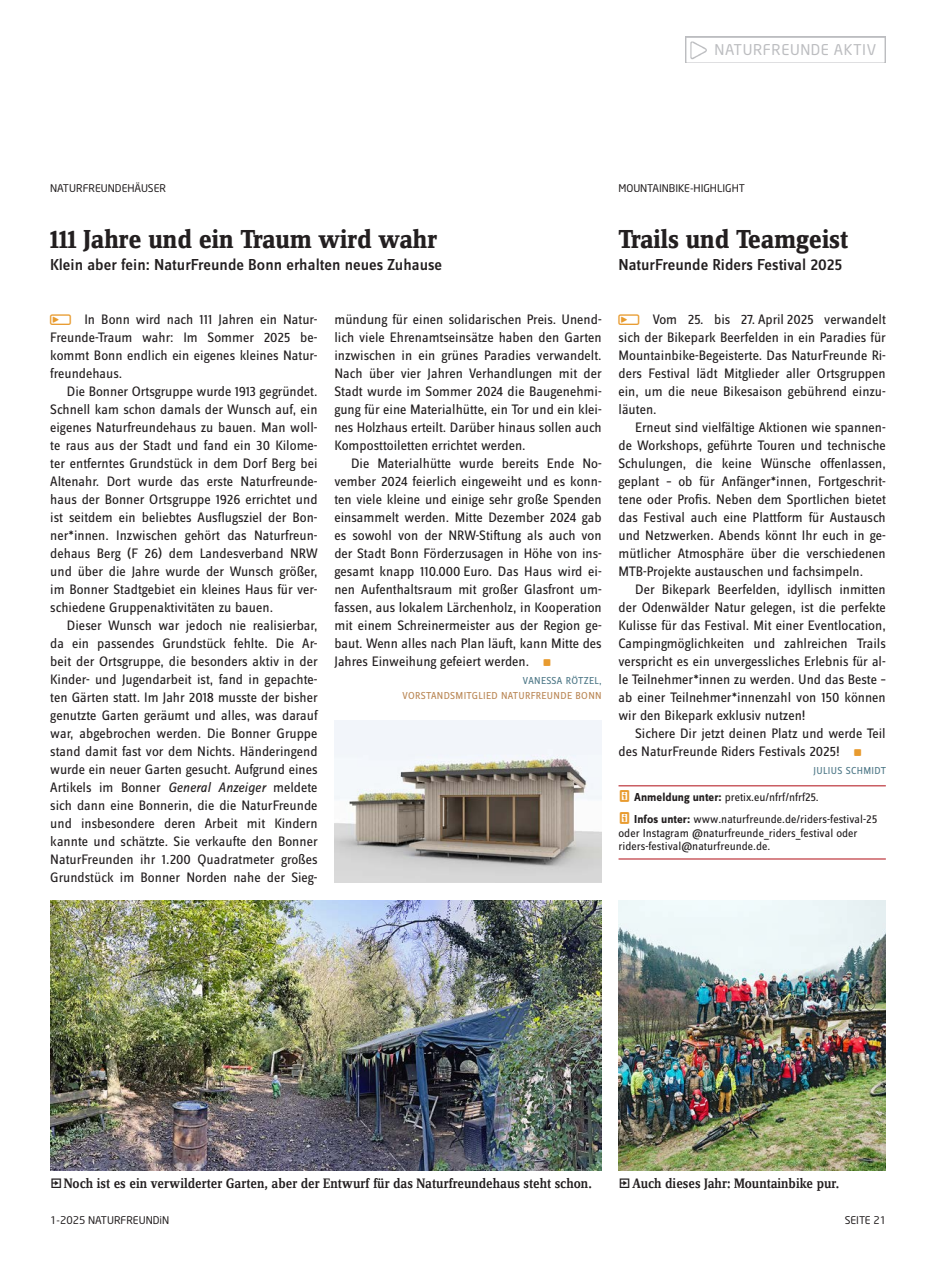
<style>
.page{position:relative;width:936px;height:1263px;background:#fff}
.page>*{position:absolute;margin:0;border:0;box-sizing:border-box;transform-origin:0 0}
.t1{font:27px "Zine Serif Dis OT Bld";color:#231f20}
.t2{font:500 16.5px "Zine Sans Dis OT";color:#231f20}
.t3{font:14.7px "Neo Sans";letter-spacing:.04em;color:#bcbdc0}
.t4{font:14.25px/18px "Zine Sans Dis OT";color:#231f20;text-align:justify}
.t5{font:500 14.25px "Zine Serif Dis OT";color:#231f20}
.t6{font:12px/22px "Zine Sans Dis OT";color:#231f20}
.t7{font:10.5px "Neo Sans";color:#231f20}
.t8{font:10.5px "Zine Sans Dis OT";letter-spacing:.035em;color:#ba8755}
.t9{font:10.5px "Zine Sans Dis OT";letter-spacing:.035em;color:#4e7887}
.s1{font-family:"NF Dfont 2024 Logo Und Specials";font-size:16.5px;color:#e89b2f}
.s2{font-style:italic}
.s3{font-family:"NF Dfont 2024 Logo Und Specials";color:#e89b2f}
.s4{font-family:"NF Dfont 2024 Logo Und Specials";font-size:15px;color:#e89b2f}
.s5{font-weight:700}
</style>
<div class="page">
<img style="left:685px;top:36px;width:200px;height:27px">
<hr style="left:618px;top:785px;width:267px;height:1px;background:#b00d15">
<hr style="left:618px;top:859px;width:267px;height:1px;background:#b00d15">
<img style="left:50px;top:900px;width:551px;height:270px">
<img style="left:618px;top:900px;width:267px;height:270px">
<img style="left:334px;top:720px;width:267px;height:162px">
<p class="t3" style="left:714px;top:41px;width:163px">NATURFREUNDE AKTIV</p>
<p class="t7" style="left:50px;top:181px;width:117px">NATURFREUNDEHÄUSER</p>
<h1 class="t1" style="left:50px;top:225px;width:388px">111 Jahre und ein Traum wird wahr</h1>
<p class="t2" style="left:50px;top:256px;width:393px">Klein aber fein: NaturFreunde Bonn erhalten neues Zuhause</p>
<p class="t7" style="left:618px;top:181px;width:128px">MOUNTAINBIKE-HIGHLIGHT</p>
<h1 class="t1" style="left:618px;top:225px;width:231px">Trails und Teamgeist</h1>
<p class="t2" style="left:618px;top:256px;width:225px">NaturFreunde Riders Festival 2025</p>
<p class="t4" style="left:50px;top:311px;width:269px"><span class="s1">b</span>In Bonn wird nach 111 Jahren ein Natur-Freunde-Traum wahr: Im Sommer 2025 be&shy;kommt Bonn endlich ein eigenes kleines Natur&shy;freundehaus.</p>
<p class="t4" style="left:50px;top:383px;width:269px;text-indent:17px">Die Bonner Ortsgruppe wurde 1913 gegründet.<br>Schnell kam schon damals der Wunsch auf, ein eigenes Naturfreundehaus zu bauen. Man woll&shy;te raus aus der Stadt und fand ein 30 Kilome&shy;ter entferntes Grundstück in dem Dorf Berg bei Altenahr. Dort wurde das erste Naturfreunde&shy;haus der Bonner Ortsgruppe 1926 errichtet und ist seitdem ein beliebtes Ausflugsziel der Bon&shy;ner*innen. Inzwischen gehört das Naturfreun&shy;dehaus Berg (F 26) dem Landesverband NRW und über die Jahre wurde der Wunsch größer, im Bonner Stadtgebiet ein kleines Haus für ver&shy;schiedene Gruppenaktivitäten zu bauen.</p>
<p class="t4" style="left:50px;top:617px;width:269px;text-indent:17px">Dieser Wunsch war jedoch nie realisierbar, da ein passendes Grundstück fehlte. Die Ar&shy;beit der Ortsgruppe, die besonders aktiv in der Kinder- und Jugendarbeit ist, fand in gepachte&shy;ten Gärten statt. Im Jahr 2018 musste der bisher genutzte Garten geräumt und alles, was darauf war, abgebrochen werden. Die Bonner Gruppe stand damit fast vor dem Nichts. Händeringend wurde ein neuer Garten gesucht. Aufgrund eines Artikels im Bonner <span class="s2">General Anzeiger</span> meldete sich dann eine Bonnerin, die die NaturFreunde und insbesondere deren Arbeit mit Kindern kannte und schätzte. Sie verkaufte den Bonner NaturFreunden ihr 1.200 Quadratmeter großes Grundstück im Bonner Norden nahe der Sieg-</p>
<p class="t4" style="left:334px;top:311px;width:269px">mündung für einen solidarischen Preis. Unend&shy;lich viele Ehrenamtseinsätze haben den Garten inzwischen in ein grünes Paradies verwandelt.<br>Nach über vier Jahren Verhandlungen mit der Stadt wurde im Sommer 2024 die Baugenehmi&shy;gung für eine Materialhütte, ein Tor und ein klei&shy;nes Holzhaus erteilt. Darüber hinaus sollen auch Komposttoiletten errichtet werden.</p>
<p class="t4" style="left:334px;top:455px;width:269px;text-indent:17px">Die Materialhütte wurde bereits Ende No&shy;vember 2024 feierlich eingeweiht und es konn&shy;ten viele kleine und einige sehr große Spenden einsammelt werden. Mitte Dezember 2024 gab es sowohl von der NRW-Stiftung als auch von der Stadt Bonn Förderzusagen in Höhe von ins&shy;gesamt knapp 110.000 Euro. Das Haus wird ei&shy;nen Aufenthaltsraum mit großer Glasfront um&shy;fassen, aus lokalem Lärchenholz, in Kooperation mit einem Schreinermeister aus der Region ge&shy;baut. Wenn alles nach Plan läuft, kann Mitte des Jahres Einweihung gefeiert werden.<span class="s3">c</span></p>
<p class="t9" style="left:523px;top:676px;width:80px">VANESSA RÖTZEL,</p>
<p class="t8" style="left:402px;top:691px;width:200px">VORSTANDSMITGLIED NATURFREUNDE BONN</p>
<p class="t4" style="left:618px;top:311px;width:269px"><span class="s1">b</span>Vom 25. bis 27. April 2025 verwandelt sich der Bikepark Beerfelden in ein Paradies für Mountainbike-Begeisterte. Das NaturFreunde Ri&shy;ders Festival lädt Mitglieder aller Ortsgruppen ein, um die neue Bikesaison gebührend einzu&shy;läuten.</p>
<p class="t4" style="left:618px;top:419px;width:269px;text-indent:17px">Erneut sind vielfältige Aktionen wie spannen&shy;de Workshops, geführte Touren und technische Schulungen, die keine Wünsche offenlassen, geplant – ob für Anfänger*innen, Fortgeschrit&shy;tene oder Profis. Neben dem Sportlichen bietet das Festival auch eine Plattform für Austausch und Netzwerken. Abends könnt Ihr euch in ge&shy;mütlicher Atmosphäre über die verschiedenen MTB-Projekte austauschen und fachsimpeln.</p>
<p class="t4" style="left:618px;top:581px;width:269px;text-indent:17px">Der Bikepark Beerfelden, idyllisch inmitten der Odenwälder Natur gelegen, ist die perfekte Kulisse für das Festival. Mit einer Eventlocation, Campingmöglichkeiten und zahlreichen Trails verspricht es ein unvergessliches Erlebnis für al&shy;le Teilnehmer*innen zu werden. Und das Beste – ab einer Teilnehmer*innenzahl von 150 können wir den Bikepark exklusiv nutzen!</p>
<p class="t4" style="left:618px;top:725px;width:269px;text-indent:17px">Sichere Dir jetzt deinen Platz und werde Teil des NaturFreunde Riders Festivals 2025!<span class="s3">c</span></p>
<p class="t9" style="left:813px;top:766px;width:74px">JULIUS SCHMIDT</p>
<p class="t6" style="left:618px;top:787px;width:260px"><span class="s4">T</span> <span class="s5">Anmeldung unter:</span> pretix.eu/nfrf/nfrf25.<br><span class="s4">T</span> <span class="s5">Infos unter:</span> www.naturfreunde.de/riders-festival-25</p>
<p class="t6" style="left:618px;top:826px;width:240px;line-height:13.5px">oder Instagram @naturfreunde_riders_festival oder riders-festival@naturfreunde.de.</p>
<p class="t5" style="left:50px;top:1176px;width:543px">ŇNoch ist es ein verwilderter Garten, aber der Entwurf für das Naturfreundehaus steht schon.</p>
<p class="t5" style="left:618px;top:1176px;width:222px">ŇAuch dieses Jahr: Mountainbike pur.</p>
<p class="t7" style="left:50px;top:1214px;width:121px">1-2025 NATURFREUNDiN</p>
<p class="t7" style="left:844px;top:1214px;width:43px">SEITE 21</p>
</div>
